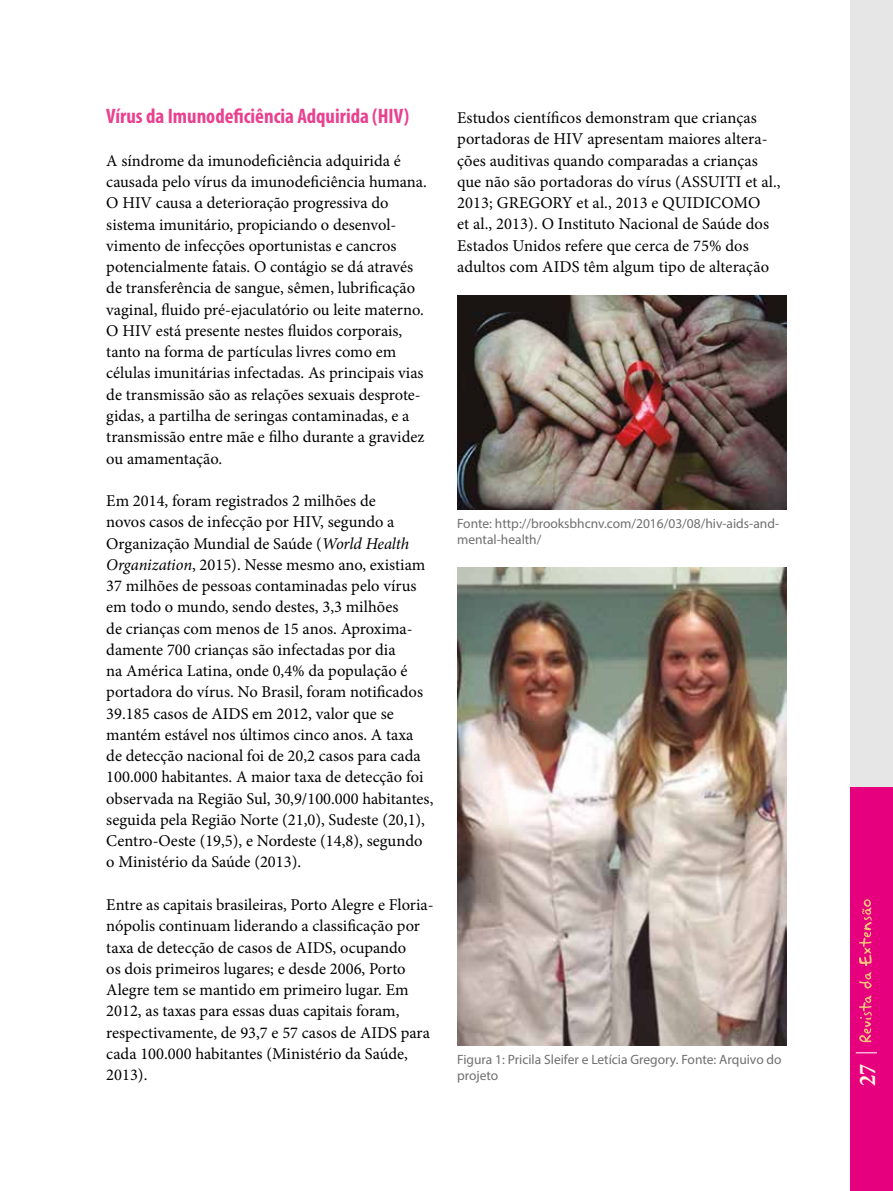
<style>
.page{position:relative;width:893px;height:1191px;background:#fff}
.page>*{position:absolute;margin:0;border:0;box-sizing:border-box;transform-origin:0 0}
.t1{font:700 condensed 24px "Minion Pro";color:#fff9e3}
.t2{font:700 condensed 21px "Myriad Pro";color:#e94190}
.t3{font:16.5px/21.3px "Minion Pro";color:#000}
.t4{font:13.5px/16.2px "Myriad Pro";color:#706f6f}
.s1{font-style:italic}
</style>
<div class="page">
<div style="left:850px;top:0;width:43px;height:1191px;background:#e6e6e6"></div>
<div style="left:850px;top:787px;width:43px;height:404px;background:#e6007d"></div>
<img style="left:457px;top:295px;width:330px;height:214px">
<img style="left:457px;top:567px;width:330px;height:478px">
<svg style="left:856px;top:1052px;width:21px;height:1px"></svg>
<svg style="left:859px;top:995px;width:13px;height:47px"></svg>
<svg style="left:859px;top:899px;width:13px;height:89px"></svg>
<p class="t2" style="left:106px;top:103px;width:305px">Vírus da Imunodeficiência Adquirida (HIV)</p>
<p class="t3" style="left:106px;top:150px;width:322px">A síndrome da imunodeficiência adquirida é causada pelo vírus da imunodeficiência humana.<br>O HIV causa a deterioração progressiva do sistema imunitário, propiciando o desenvol&shy;vimento de infecções oportunistas e cancros potencialmente fatais. O contágio se dá através de transferência de sangue, sêmen, lubrificação vaginal, fluido pré-ejaculatório ou leite materno.<br>O HIV está presente nestes fluidos corporais, tanto na forma de partículas livres como em células imunitárias infectadas. As principais vias de transmissão são as relações sexuais desprote&shy;gidas, a partilha de seringas contaminadas, e a transmissão entre mãe e filho durante a gravidez ou amamentação.</p>
<p class="t3" style="left:106px;top:490px;width:329px">Em 2014, foram registrados 2 milhões de<br>novos casos de infecção por HIV, segundo a Organização Mundial de Saúde (<span class="s1">World Health Organization</span>, 2015). Nesse mesmo ano, existiam 37 milhões de pessoas contaminadas pelo vírus em todo o mundo, sendo destes, 3,3 milhões<br>de crianças com menos de 15 anos. Aproxima&shy;damente 700 crianças são infectadas por dia<br>na América Latina, onde 0,4% da população é portadora do vírus. No Brasil, foram notificados 39.185 casos de AIDS em 2012, valor que se mantém estável nos últimos cinco anos. A taxa<br>de detecção nacional foi de 20,2 casos para cada 100.000 habitantes. A maior taxa de detecção foi observada na Região Sul, 30,9/100.000 habitantes, seguida pela Região Norte (21,0), Sudeste (20,1), Centro-Oeste (19,5), e Nordeste (14,8), segundo o Ministério da Saúde (2013).</p>
<p class="t3" style="left:106px;top:894px;width:329px">Entre as capitais brasileiras, Porto Alegre e Floria&shy;nópolis continuam liderando a classificação por taxa de detecção de casos de AIDS, ocupando<br>os dois primeiros lugares; e desde 2006, Porto Alegre tem se mantido em primeiro lugar. Em 2012, as taxas para essas duas capitais foram, respectivamente, de 93,7 e 57 casos de AIDS para cada 100.000 habitantes (Ministério da Saúde, 2013).</p>
<p class="t3" style="left:457px;top:107px;width:325px">Estudos científicos demonstram que crianças portadoras de HIV apresentam maiores altera&shy;ções auditivas quando comparadas a crianças que não são portadoras do vírus (ASSUITI et al., 2013; GREGORY et al., 2013 e QUIDICOMO<br>et al., 2013). O Instituto Nacional de Saúde dos Estados Unidos refere que cerca de 75% dos adultos com AIDS têm algum tipo de alteração</p>
<p class="t4" style="left:457px;top:515px;width:324px">Fonte: http://brooksbhcnv.com/2016/03/08/hiv-aids-and&shy;mental-health/</p>
<p class="t4" style="left:457px;top:1051px;width:326px">Figura 1: Pricila Sleifer e Letícia Gregory. Fonte: Arquivo do projeto</p>
<h1 class="t1" style="left:851px;top:1085px;width:24px;rotate:-90deg">27</h1>
</div>
